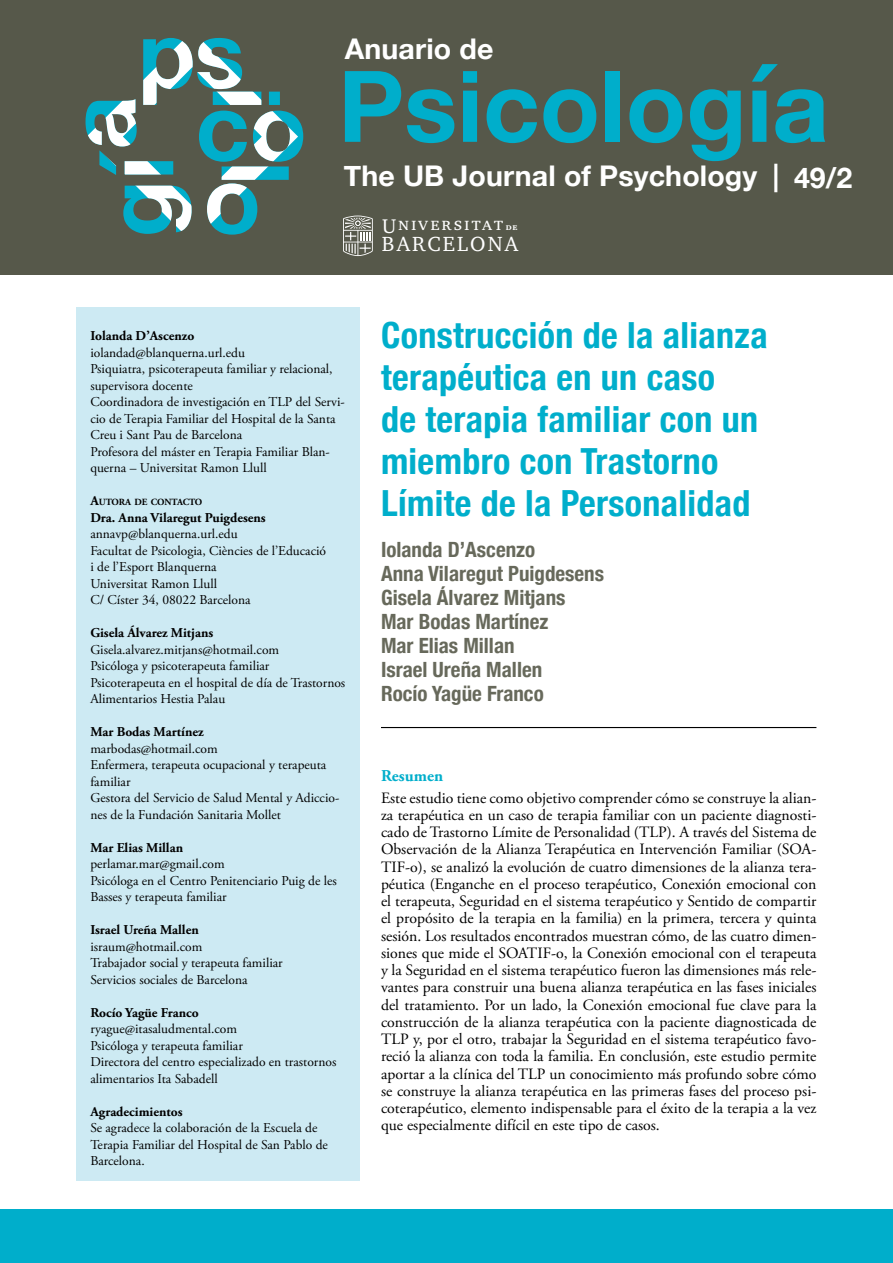
<style>
.page{position:relative;width:893px;height:1263px;background:#fff}
.page>*{position:absolute;margin:0;border:0;box-sizing:border-box;transform-origin:0 0}
.t1{font:700 99px "Helvetica Neue";color:#00aecb}
.t2{font:700 condensed 36px/42px "Helvetica Neue";letter-spacing:.01em;color:#00aecb}
.t3{font:700 28.5px "Helvetica Neue";letter-spacing:.005em;color:#fff}
.t4{font:700 condensed 21px/24px "Helvetica Neue";color:#67695b}
.t5{font:21px "Charter Itc SCT";letter-spacing:.105em;color:#fff}
.t6{font:18.75px "Charter Itc SCT";letter-spacing:.095em;color:#fff}
.t7{font:700 16.5px "Adobe Garamond Pro";letter-spacing:.005em;color:#00aecb}
.t8{font:15.75px/17.2px "Adobe Garamond Pro";color:#000;text-align:justify}
.t9{font:13.5px/16.5px "Adobe Garamond Pro";color:#000}
.t10{font:700 13.5px "Adobe Garamond Pro";color:#000}
.t11{font:700 9.45px "Adobe Garamond Pro";color:#000}
.s1{font-size:20.25px}
.s2{font-family:"Charter ITC Bold SC";font-size:9.45px}
.s3{font-size:13.5px}
</style>
<div class="page">
<div style="left:0;top:0;width:893px;height:274px;background:#56584a"></div>
<svg style="left:86px;top:38px;width:217px;height:197px"></svg>
<svg style="left:343px;top:216px;width:30px;height:40px"></svg>
<div style="left:0;top:1209px;width:893px;height:54px;background:#00aecb"></div>
<hr style="left:381px;top:727px;width:435px;height:1px;background:#000">
<div style="left:77px;top:313px;width:283px;height:867px;background:#cdeaf3"></div>
<h3 class="t3" style="left:345px;top:26px;width:150px">Anuario de</h3>
<h1 class="t1" style="left:338px;top:29px;width:492px">Psicología</h1>
<h3 class="t3" style="left:344px;top:154px;width:510px">The UB Journal of Psychology | 49/2</h3>
<p class="t6" style="left:382px;top:216px;width:137px"><span class="s1">U</span>niversitat <span class="s2">de</span></p>
<h3 class="t5" style="left:382px;top:235px;width:138px">BARCELONA</h3>
<p class="t10" style="left:90px;top:328px;width:105px">Iolanda D’Ascenzo</p>
<p class="t9" style="left:90px;top:345px;width:256px">iolandad@blanquerna.url.edu<br>Psiquiatra, psicoterapeuta familiar y relacional, supervisora docente<br>Coordinadora de investigación en TLP del Servi&shy;cio de Terapia Familiar del Hospital de la Santa Creu i Sant Pau de Barcelona<br>Profesora del máster en Terapia Familiar Blan&shy;querna – Universitat Ramon Llull</p>
<p class="t11" style="left:90px;top:497px;width:114px"><span class="s3">A</span>UTORA DE CONTACTO</p>
<p class="t10" style="left:90px;top:510px;width:177px">Dra. Anna Vilaregut Puigdesens</p>
<p class="t9" style="left:90px;top:526px;width:237px">annavp@blanquerna.url.edu<br>Facultat de Psicologia, Ciències de l’Educació i de l’Esport Blanquerna<br>Universitat Ramon Llull<br>C/ Císter 34, 08022 Barcelona</p>
<p class="t10" style="left:90px;top:625px;width:124px">Gisela Álvarez Mitjans</p>
<p class="t9" style="left:90px;top:642px;width:256px">Gisela.alvarez.mitjans@hotmail.com<br>Psicóloga y psicoterapeuta familiar Psicoterapeuta en el hospital de día de Trastornos Alimentarios Hestia Palau</p>
<p class="t10" style="left:90px;top:724px;width:115px">Mar Bodas Martínez</p>
<p class="t9" style="left:90px;top:741px;width:251px">marbodas@hotmail.com<br>Enfermera, terapeuta ocupacional y terapeuta familiar<br>Gestora del Servicio de Salud Mental y Adiccio&shy;nes de la Fundación Sanitaria Mollet</p>
<p class="t10" style="left:90px;top:839px;width:94px">Mar Elias Millan</p>
<p class="t9" style="left:90px;top:856px;width:248px">perlamar.mar@gmail.com<br>Psicóloga en el Centro Penitenciario Puig de les<br>Basses y terapeuta familiar</p>
<p class="t10" style="left:90px;top:922px;width:110px">Israel Ureña Mallen</p>
<p class="t9" style="left:90px;top:939px;width:194px">israum@hotmail.com<br>Trabajador social y terapeuta familiar<br>Servicios sociales de Barcelona</p>
<p class="t10" style="left:90px;top:1004px;width:110px">Rocío Yagüe Franco</p>
<p class="t9" style="left:90px;top:1021px;width:248px">ryague@itasaludmental.com<br>Psicóloga y terapeuta familiar<br>Directora del centro especializado en trastornos alimentarios Ita Sabadell</p>
<p class="t10" style="left:90px;top:1103px;width:94px">Agradecimientos</p>
<p class="t9" style="left:90px;top:1120px;width:239px">Se agradece la colaboración de la Escuela de<br>Terapia Familiar del Hospital de San Pablo de<br>Barcelona.</p>
<h2 class="t2" style="left:381px;top:311px;width:388px">Construcción de la alianza terapéutica en un caso<br>de terapia familiar con un miembro con Trastorno<br>Límite de la Personalidad</h2>
<h3 class="t4" style="left:381px;top:536px;width:225px">Iolanda D’Ascenzo<br>Anna Vilaregut Puigdesens<br>Gisela Álvarez Mitjans<br>Mar Bodas Martínez<br>Mar Elias Millan<br>Israel Ureña Mallen<br>Rocío Yagüe Franco</h3>
<p class="t7" style="left:381px;top:766px;width:64px">Resumen</p>
<p class="t8" style="left:381px;top:789px;width:437px">Este estudio tiene como objetivo comprender cómo se construye la alian&shy;za terapéutica en un caso de terapia familiar con un paciente diagnosti&shy;cado de Trastorno Límite de Personalidad (TLP). A través del Sistema de Observación de la Alianza Terapéutica en Intervención Familiar (SOA-TIF-o), se analizó la evolución de cuatro dimensiones de la alianza tera&shy;péutica (Enganche en el proceso terapéutico, Conexión emocional con el terapeuta, Seguridad en el sistema terapéutico y Sentido de compartir el propósito de la terapia en la familia) en la primera, tercera y quinta sesión. Los resultados encontrados muestran cómo, de las cuatro dimen&shy;siones que mide el SOATIF-o, la Conexión emocional con el terapeuta y la Seguridad en el sistema terapéutico fueron las dimensiones más rele&shy;vantes para construir una buena alianza terapéutica en las fases iniciales del tratamiento. Por un lado, la Conexión emocional fue clave para la construcción de la alianza terapéutica con la paciente diagnosticada de TLP y, por el otro, trabajar la Seguridad en el sistema terapéutico favo&shy;reció la alianza con toda la familia. En conclusión, este estudio permite aportar a la clínica del TLP un conocimiento más profundo sobre cómo se construye la alianza terapéutica en las primeras fases del proceso psi&shy;coterapéutico, elemento indispensable para el éxito de la terapia a la vez que especialmente difícil en este tipo de casos.</p>
</div>
